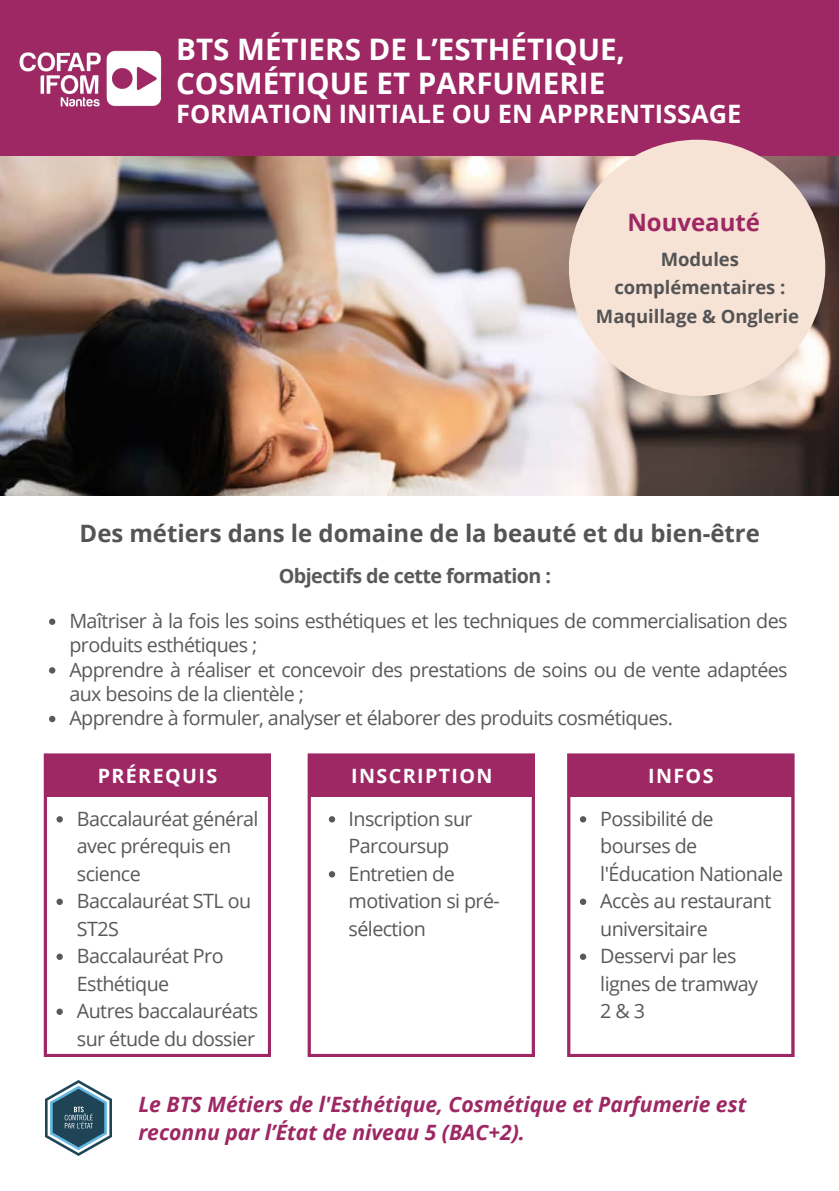
<style>
.page{position:relative;width:839px;height:1191px;background:#fff}
.page>*{position:absolute;margin:0;border:0;box-sizing:border-box;transform-origin:0 0}
.t1{font:700 29.6px "Open Sans";color:#fff}
.t2{font:700 25.4px "Open Sans";color:#fff}
.t3{font:700 24px "Open Sans";color:#545454}
.t4{font:700 24px "Open Sans";color:#9d2863}
.t5{font:italic 700 21.2px/28.6px "Open Sans";color:#9d2863}
.t6{font:19.8px/27.4px "Open Sans";letter-spacing:-.03em;color:#595959}
.t7{font:700 19.8px "Open Sans";letter-spacing:-.03em;color:#595959}
.t8{font:700 19.8px "Open Sans";letter-spacing:.07em;color:#fff}
.t9{font:700 18.4px/28.4px "Open Sans";color:#545454;text-align:center}
</style>
<div class="page">
<div style="left:0;top:0;width:838px;height:157px;background:#9d2863"></div>
<img style="left:0;top:156px;width:838px;height:339px">
<div style="left:569px;top:140px;width:256px;height:256px;background:#f7e2d6;border-radius:50%"></div>
<svg style="left:44px;top:753px;width:227px;height:304px"></svg>
<div style="left:45px;top:755px;width:224px;height:42px;background:#9d2863"></div>
<svg style="left:307px;top:753px;width:228px;height:304px"></svg>
<div style="left:309px;top:755px;width:224px;height:42px;background:#9d2863"></div>
<svg style="left:567px;top:753px;width:227px;height:304px"></svg>
<div style="left:569px;top:755px;width:223px;height:42px;background:#9d2863"></div>
<img style="left:45px;top:1080px;width:66px;height:75px">
<svg style="left:49px;top:619px;width:6px;height:6px"></svg>
<svg style="left:49px;top:667px;width:6px;height:7px"></svg>
<svg style="left:49px;top:716px;width:6px;height:6px"></svg>
<svg style="left:56px;top:816px;width:7px;height:7px"></svg>
<svg style="left:56px;top:899px;width:7px;height:6px"></svg>
<svg style="left:56px;top:954px;width:7px;height:6px"></svg>
<svg style="left:56px;top:1009px;width:7px;height:6px"></svg>
<svg style="left:329px;top:816px;width:6px;height:7px"></svg>
<svg style="left:329px;top:871px;width:6px;height:6px"></svg>
<svg style="left:580px;top:816px;width:6px;height:7px"></svg>
<svg style="left:580px;top:899px;width:6px;height:6px"></svg>
<svg style="left:580px;top:954px;width:6px;height:6px"></svg>
<img style="left:19px;top:50px;width:143px;height:57px">
<p class="t1" style="left:176px;top:28px;width:450px">BTS MÉTIERS DE L’ESTHÉTIQUE,</p>
<p class="t1" style="left:176px;top:62px;width:430px">COSMÉTIQUE ET PARFUMERIE</p>
<p class="t2" style="left:176px;top:96px;width:566px">FORMATION INITIALE OU EN APPRENTISSAGE</p>
<p class="t4" style="left:627px;top:206px;width:134px">Nouveauté</p>
<p class="t9" style="left:596px;top:245px;width:205px">Modules complémentaires :<br>Maquillage &amp; Onglerie</p>
<p class="t3" style="left:80px;top:517px;width:681px">Des métiers dans le domaine de la beauté et du bien-être</p>
<p class="t7" style="left:279px;top:561px;width:274px">Objectifs de cette formation :</p>
<p class="t6" style="left:69px;top:608px;width:719px;line-height:24.4px">Maîtriser à la fois les soins esthétiques et les techniques de commercialisation des produits esthétiques ;</p>
<p class="t6" style="left:69px;top:657px;width:719px;line-height:24.4px">Apprendre à réaliser et concevoir des prestations de soins ou de vente adaptées aux besoins de la clientèle ;</p>
<p class="t6" style="left:69px;top:704px;width:605px">Apprendre à formuler, analyser et élaborer des produits cosmétiques.</p>
<p class="t8" style="left:98px;top:762px;width:121px">PRÉREQUIS</p>
<p class="t6" style="left:77px;top:804px;width:183px">Baccalauréat général avec prérequis en science</p>
<p class="t6" style="left:77px;top:887px;width:176px">Baccalauréat STL ou<br>ST2S</p>
<p class="t6" style="left:77px;top:942px;width:148px">Baccalauréat Pro<br>Esthétique</p>
<p class="t6" style="left:77px;top:997px;width:183px">Autres baccalauréats sur étude du dossier</p>
<p class="t8" style="left:351px;top:762px;width:143px">INSCRIPTION</p>
<p class="t8" style="left:648px;top:762px;width:67px">INFOS</p>
<p class="t6" style="left:348px;top:804px;width:125px">Inscription sur<br>Parcoursup</p>
<p class="t6" style="left:348px;top:859px;width:153px">Entretien de motivation si pré&shy;sélection</p>
<p class="t6" style="left:600px;top:804px;width:184px">Possibilité de bourses de l'Éducation Nationale</p>
<p class="t6" style="left:600px;top:887px;width:173px">Accès au restaurant universitaire</p>
<p class="t6" style="left:600px;top:942px;width:159px">Desservi par les lignes de tramway<br>2&amp;3</p>
<p class="t5" style="left:138px;top:1089px;width:609px">Le BTS Métiers de l'Esthétique, Cosmétique et Parfumerie est reconnu par l’État de niveau 5 (BAC+2).</p>
</div>
